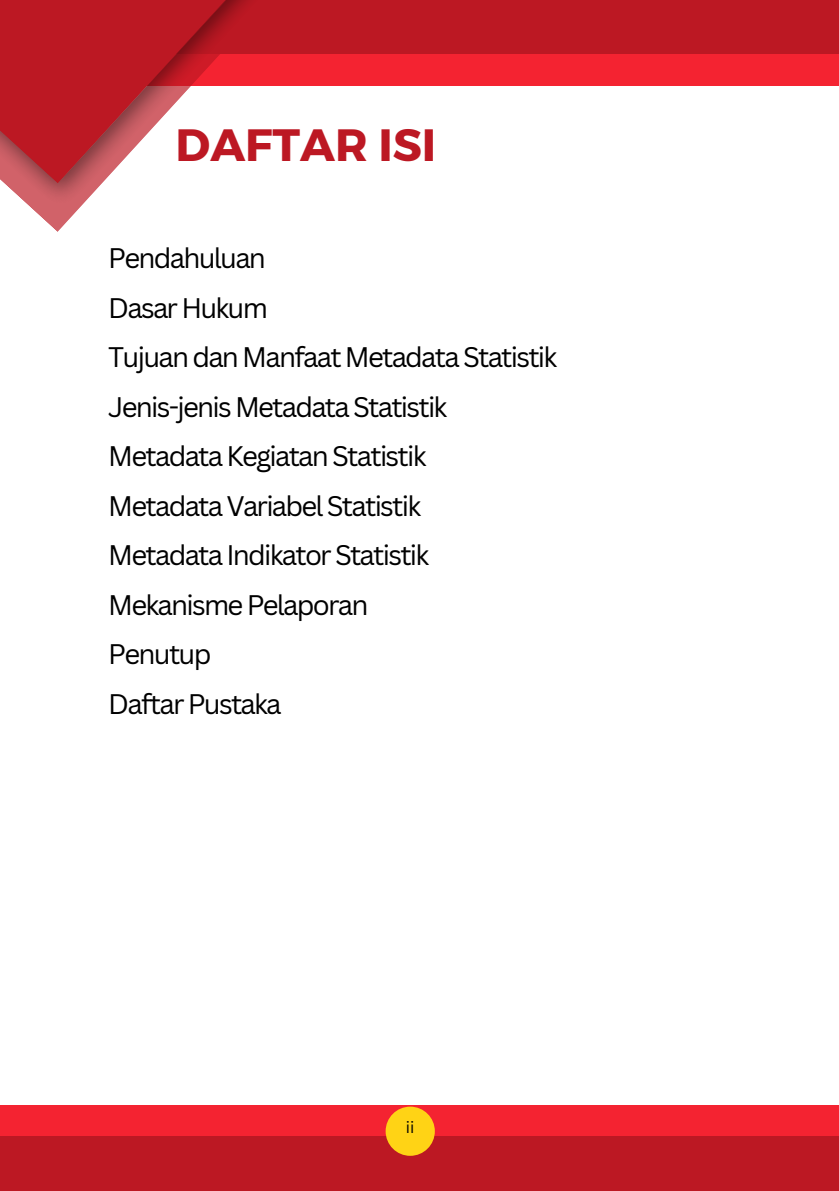
<style>
.page{position:relative;width:839px;height:1191px;background:#fff}
.page>*{position:absolute;margin:0;border:0;box-sizing:border-box;transform-origin:0 0}
.t1{font:700 45.2px "Montserrat";color:#bc1823}
.t2{font:27.6px/49.6px "Canva Sans";letter-spacing:-.065em;color:#000}
.t3{font:16px "Canva Sans";color:#000}
</style>
<div class="page">
<div style="left:41px;top:51px;width:797px;height:34px;background:#f42331"></div>
<div style="left:0;top:1105px;width:838px;height:34px;background:#f42331"></div>
<div style="left:52px;top:0;width:786px;height:54px;background:#bc1823"></div>
<div style="left:0;top:1137px;width:838px;height:54px;background:#bc1823"></div>
<img style="left:4px;top:85px;width:366px;height:133px">
<svg style="left:0;top:0;width:268px;height:183px;fill:#bc1823"></svg>
<div style="left:385px;top:1107px;width:50px;height:49px;background:#ffd315;border-radius:50%"></div>
<h1 class="t1" style="left:176px;top:115px;width:262px">DAFTAR ISI</h1>
<h2 class="t2" style="left:108px;top:233px;width:450px">Pendahuluan<br>Dasar Hukum<br>Tujuan dan Manfaat Metadata Statistik<br>Jenis-jenis Metadata Statistik<br>Metadata Kegiatan Statistik<br>Metadata Variabel Statistik<br>Metadata Indikator Statistik<br>Mekanisme Pelaporan<br>Penutup<br>Daftar Pustaka</h2>
<p class="t3" style="left:406px;top:1116px;width:10px">ii</p>
</div>
